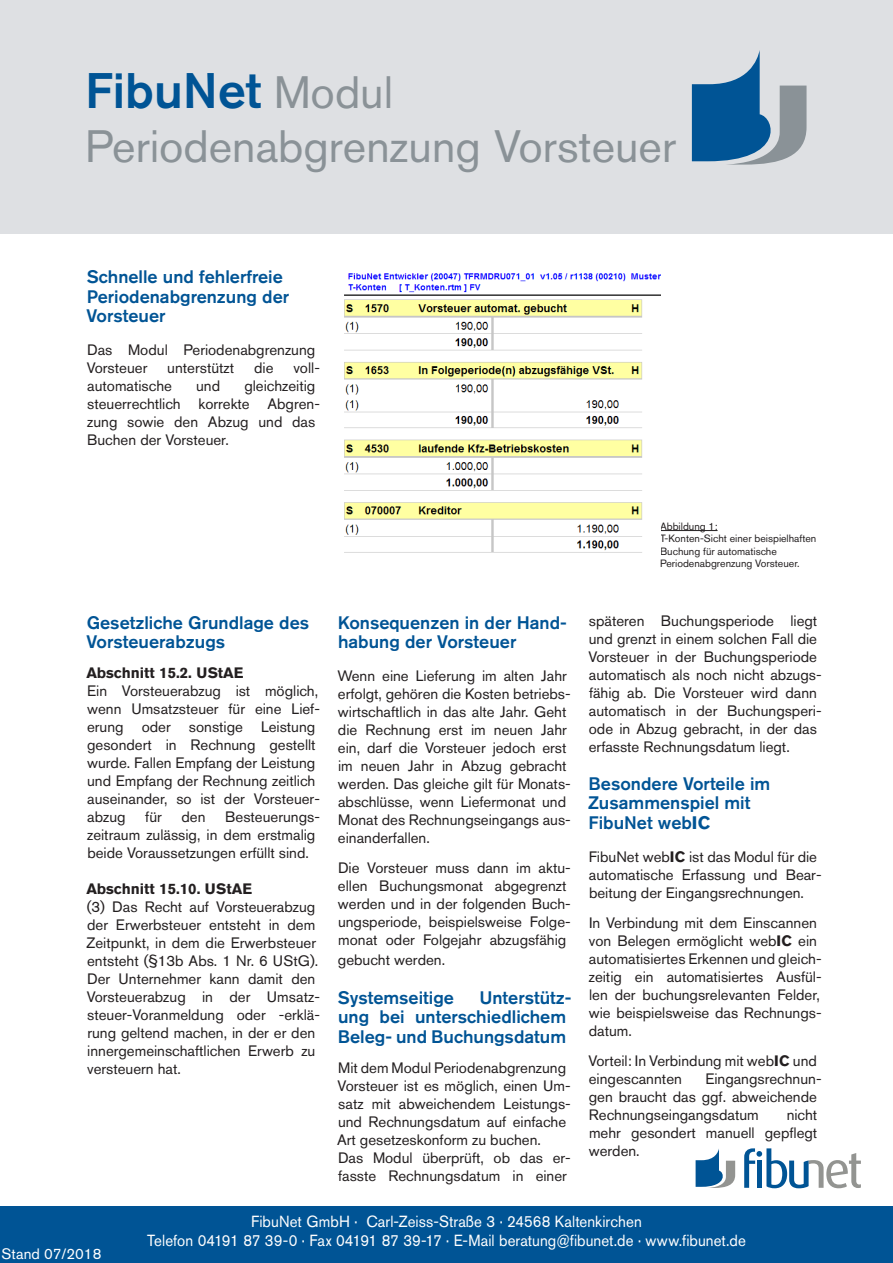
<style>
.page{position:relative;width:893px;height:1263px;background:#fff}
.page>*{position:absolute;margin:0;border:0;box-sizing:border-box;transform-origin:0 0}
.head_light{font:500 49.5px "Akzidenz Grotesk BE";color:#005495}
.head_light-2{font:45px "Akzidenz Grotesk BE";color:#8a9297}
.t1{font:500 18px/19.5px "Akzidenz Grotesk BE";color:#005495}
.t2{font:16.05px/19.2px "Akzidenz Grotesk BE";letter-spacing:.005em;color:#fff;text-align:center;scale:.94 1}
.t3{font:15px/18px "Akzidenz Grotesk BE";color:#231f20}
.t4{font:700 15px "Akzidenz Grotesk BE";color:#231f20}
.t5{font:15px "Akzidenz Grotesk BE";color:#fff}
.t6{font:10.5px/12.6px "Akzidenz Grotesk BE";color:#231f20}
.s1{font-weight:400;font-size:45px;color:#8a9297}
.s2{font-weight:700}
</style>
<div class="page">
<div style="left:0;top:1206px;width:893px;height:57px;background:#005495"></div>
<svg style="left:744px;top:1148px;width:117px;height:40px"></svg>
<svg style="left:696px;top:1149px;width:39px;height:39px"></svg>
<div style="left:0;top:0;width:893px;height:234px;background:#dee0e3"></div>
<svg style="left:692px;top:50px;width:114px;height:115px"></svg>
<hr style="left:660px;top:530px;width:57px;height:1px;background:#231f20">
<img style="left:344px;top:273px;width:316px;height:280px">
<p class="head_light" style="left:85px;top:60px;width:310px">FibuNet <span class="s1">Modul</span></p>
<p class="head_light-2" style="left:85px;top:120px;width:593px">Periodenabgrenzung Vorsteuer</p>
<p class="t1" style="left:86px;top:267px;width:204px">Schnelle und fehlerfreie<br>Periodenabgrenzung der<br>Vorsteuer</p>
<p class="t3" style="left:87px;top:341px;width:230px">Das Modul Periodenabgrenzung<br>Vorsteuer</p>
<p class="t3" style="left:167px;top:359px;width:68px">unterstützt</p>
<p class="t3" style="left:254px;top:359px;width:21px">die</p>
<p class="t3" style="left:293px;top:359px;width:28px">voll-</p>
<p class="t3" style="left:87px;top:377px;width:86px">automatische</p>
<p class="t3" style="left:196px;top:377px;width:26px">und</p>
<p class="t3" style="left:87px;top:377px;width:234px;text-indent:157px">gleichzeitig steuerrechtlich korrekte Abgren&shy;zung sowie den Abzug und das<br>Buchen der Vorsteuer.</p>
<p class="t6" style="left:660px;top:519px;width:59px">Abbildung 1:</p>
<p class="t6" style="left:660px;top:532px;width:158px">T-Konten-Sicht einer beispielhaften<br>Buchung für automatische<br>Periodenabgrenzung Vorsteuer.</p>
<p class="t1" style="left:86px;top:612px;width:224px">Gesetzliche Grundlage des<br>Vorsteuerabzugs</p>
<p class="t4" style="left:86px;top:664px;width:159px">Abschnitt 15.2. UStAE</p>
<p class="t3" style="left:87px;top:682px;width:234px">Ein Vorsteuerabzug ist möglich, wenn Umsatzsteuer für eine Lief&shy;erung oder sonstige Leistung gesondert in Rechnung gestellt wurde. Fallen Empfang der Leistung und Empfang der Rechnung zeitlich auseinander, so ist der Vorsteuer&shy;abzug</p>
<p class="t3" style="left:87px;top:808px;width:234px;text-indent:138px">Besteuerungs&shy;zeitraum zulässig, in dem erstmalig beide Voraussetzungen erfüllt sind.</p>
<p class="t4" style="left:86px;top:880px;width:167px">Abschnitt 15.10. UStAE</p>
<p class="t3" style="left:86px;top:898px;width:235px">(3) Das Recht auf Vorsteuerabzug der Erwerbsteuer entsteht in dem<br>Zeitpunkt, in dem die Erwerbsteuer entsteht (§13b Abs. 1 Nr. 6 UStG).<br>Der Unternehmer kann damit den<br>Vorsteuerabzug in der Umsatz&shy;steuer-Voranmeldung oder -erklä&shy;rung geltend machen, in der er den innergemeinschaftlichen Erwerb zu versteuern hat.</p>
<p class="t3" style="left:145px;top:808px;width:18px">für</p>
<p class="t3" style="left:182px;top:808px;width:26px">den</p>
<p class="t1" style="left:338px;top:612px;width:231px">Konsequenzen in der Hand&shy;habung der Vorsteuer</p>
<p class="t3" style="left:337px;top:667px;width:235px">Wenn eine Lieferung im alten Jahr erfolgt, gehören die Kosten betriebs&shy;wirtschaftlich in das alte Jahr. Geht die Rechnung erst im neuen Jahr ein, darf die Vorsteuer jedoch erst im neuen Jahr in Abzug gebracht werden. Das gleiche gilt für Monats&shy;abschlüsse, wenn Liefermonat und<br>Monat des Rechnungseingangs aus&shy;einanderfallen.</p>
<p class="t3" style="left:338px;top:859px;width:234px">Die Vorsteuer muss dann im aktu&shy;ellen Buchungsmonat abgegrenzt werden und in der folgenden Buch&shy;ungsperiode, beispielsweise Folge&shy;monat oder Folgejahr abzugsfähig</p>
<p class="t3" style="left:338px;top:950px;width:109px">gebucht werden.</p>
<p class="t1" style="left:338px;top:987px;width:118px">Systemseitige</p>
<p class="t1" style="left:338px;top:987px;width:235px;text-indent:142px">Unterstütz&shy;ung bei unterschiedlichem<br>Beleg- und Buchungsdatum</p>
<p class="t3" style="left:337px;top:1058px;width:235px">Mit dem Modul Periodenabgrenzung Vorsteuer ist es möglich, einen Um&shy;satz mit abweichendem Leistungs&shy;und Rechnungsdatum auf einfache Art gesetzeskonform zu buchen.</p>
<p class="t3" style="left:338px;top:1148px;width:234px">Das Modul überprüft, ob das er&shy;fasste Rechnungsdatum in einer</p>
<p class="t3" style="left:588px;top:612px;width:235px">späteren Buchungsperiode liegt und grenzt in einem solchen Fall die Vorsteuer in der Buchungsperiode automatisch als noch nicht abzugs&shy;fähig ab. Die Vorsteuer wird dann automatisch in der Buchungsperi&shy;ode in Abzug gebracht, in der das erfasste Rechnungsdatum liegt.</p>
<p class="t1" style="left:588px;top:773px;width:184px">Besondere Vorteile im<br>Zusammenspiel mit<br>FibuNet web<span class="s2">IC</span></p>
<p class="t3" style="left:589px;top:847px;width:234px">FibuNet web<span class="s2">IC</span> ist das Modul für die automatische Erfassung und Bear&shy;beitung der Eingangsrechnungen.</p>
<p class="t3" style="left:589px;top:913px;width:234px">In Verbindung mit dem Einscannen von Belegen ermöglicht web<span class="s2">IC</span> ein automatisiertes Erkennen und gleich&shy;zeitig ein automatisiertes Ausfül&shy;len der buchungsrelevanten Felder, wie beispielsweise das Rechnungs&shy;datum.</p>
<p class="t3" style="left:588px;top:1051px;width:230px">Vorteil: In Verbindung mit web<span class="s2">IC</span> und eingescannten</p>
<p class="t3" style="left:589px;top:1069px;width:234px;text-indent:117px">Eingangsrechnun&shy;gen braucht das ggf. abweichende<br>Rechnungseingangsdatum</p>
<p class="t3" style="left:589px;top:1105px;width:230px;text-align:justify;text-indent:198px">nicht mehr gesondert manuell gepflegt werden.</p>
<p class="t5" style="left:2px;top:1244px;width:101px">Stand 07/2018</p>
<p class="t2" style="left:147px;top:1212px;width:638px">FibuNet GmbH · Carl-Zeiss-Straße 3 · 24568 Kaltenkirchen<br>Telefon 04191 87 39-0 · Fax 04191 87 39-17 · E-Mail beratung@fibunet.de · www.fibunet.de</p>
</div>
